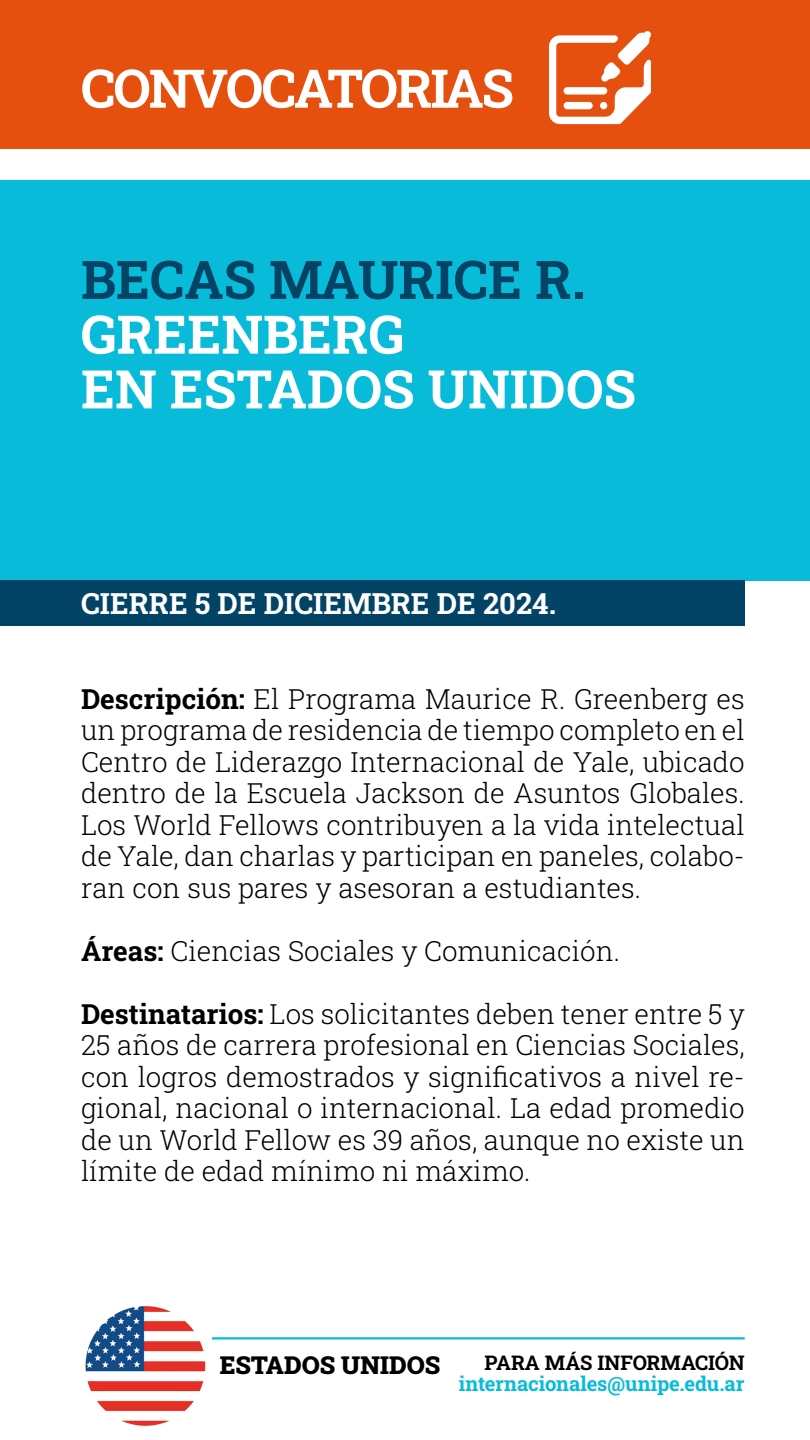
<style>
.page{position:relative;width:810px;height:1440px;background:#fff}
.page>*{position:absolute;margin:0;border:0;box-sizing:border-box;transform-origin:0 0}
.t1{font:700 53.25px/54.8px "Roboto Slab";color:#fff}
.t2{font:700 53.25px "Roboto Slab";color:#034366}
.t3{font:700 53.25px "Roboto Slab";letter-spacing:-.04em;color:#fff}
.t4{font:700 29.25px "Roboto Slab";color:#fff}
.t5{font:300 27.75px/31.5px "Roboto Slab";color:#000;text-align:justify}
.t6{font:900 24.75px "Roboto Slab";color:#000}
.t7{font:700 20.25px "Roboto Slab";letter-spacing:-.005em;color:#08bbd9}
.t8{font:700 20.25px "Roboto Slab";letter-spacing:-.005em;color:#000}
.s1{font-weight:700}
</style>
<div class="page">
<div style="left:0;top:180px;width:810px;height:400px;background:#08bbd9"></div>
<hr style="left:188px;top:1337px;width:557px;height:3px;background:#08bbd9">
<div style="left:0;top:581px;width:745px;height:45px;background:#034366"></div>
<div style="left:0;top:0;width:810px;height:148px;background:#e5500e"></div>
<svg style="left:549px;top:31px;width:102px;height:93px"></svg>
<img style="left:85px;top:1306px;width:127px;height:120px">
<h1 class="t3" style="left:81px;top:52px;width:434px">CONVOCATORIAS</h1>
<h1 class="t2" style="left:81px;top:243px;width:506px">BECAS MAURICE R.</h1>
<h1 class="t1" style="left:81px;top:306px;width:556px">GREENBERG<br>EN ESTADOS UNIDOS</h1>
<p class="t4" style="left:81px;top:584px;width:477px">CIERRE 5 DE DICIEMBRE DE 2024.</p>
<p class="t5" style="left:81px;top:682px;width:665px"><span class="s1">Descripción:</span> El Programa Maurice R. Greenberg es un programa de residencia de tiempo completo en el Centro de Liderazgo Internacional de Yale, ubicado dentro de la Escuela Jackson de Asuntos Globales.<br>Los World Fellows contribuyen a la vida intelectual de Yale, dan charlas y participan en paneles, colabo&shy;ran con sus pares y asesoran a estudiantes.</p>
<p class="t5" style="left:81px;top:934px;width:541px"><span class="s1">Áreas:</span> Ciencias Sociales y Comunicación.</p>
<p class="t5" style="left:81px;top:997px;width:665px"><span class="s1">Destinatarios:</span> Los solicitantes deben tener entre 5 y 25 años de carrera profesional en Ciencias Sociales, con logros demostrados y significativos a nivel re&shy;gional, nacional o internacional. La edad promedio de un World Fellow es 39 años, aunque no existe un límite de edad mínimo ni máximo.</p>
<p class="t6" style="left:220px;top:1348px;width:222px">ESTADOS UNIDOS</p>
<p class="t8" style="left:485px;top:1348px;width:262px">PARA MÁS INFORMACIÓN</p>
<p class="t7" style="left:459px;top:1369px;width:287px">internacionales@unipe.edu.ar</p>
</div>
